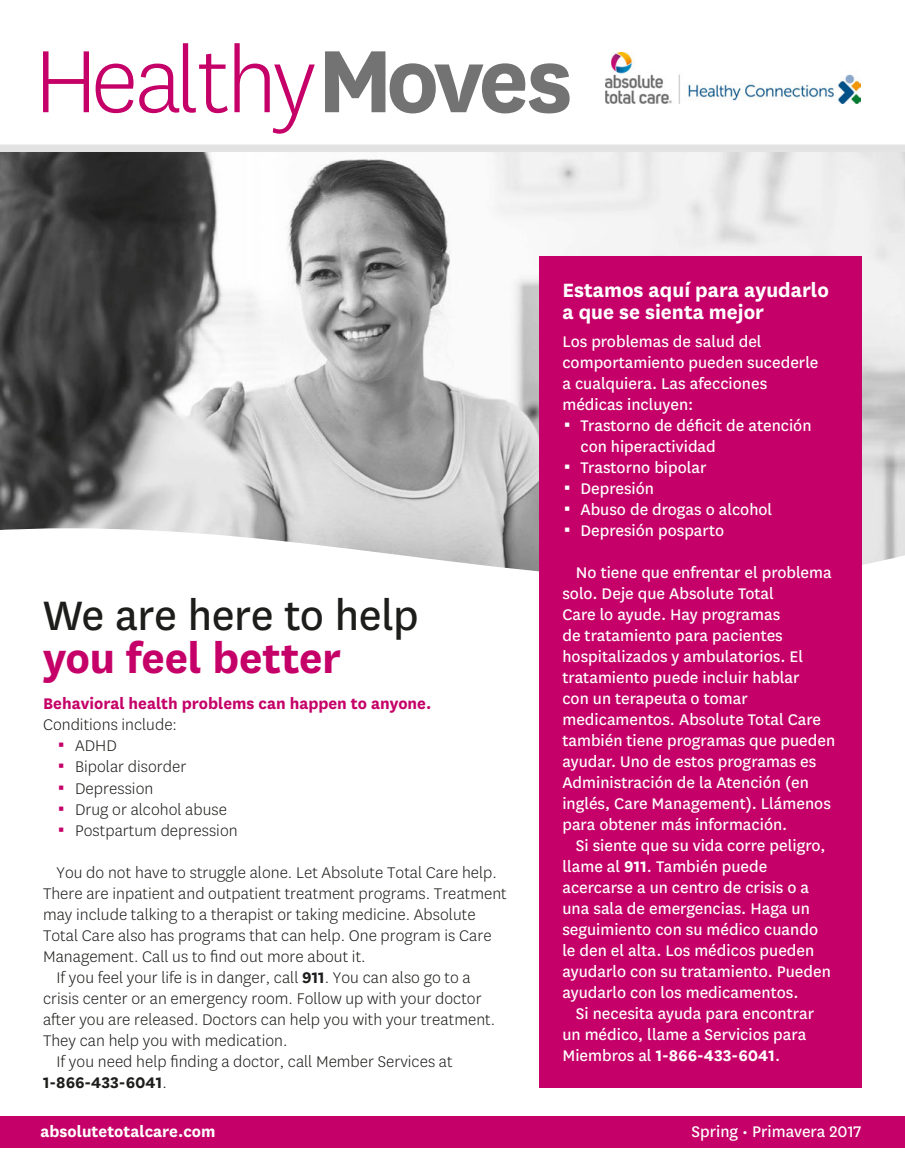
<style>
.page{position:relative;width:905px;height:1175px;background:#fff}
.page>*{position:absolute;margin:0;border:0;box-sizing:border-box;transform-origin:0 0}
.t1{font:48px/43.5px "Centene Sans";letter-spacing:-.01em;color:#1d1d1b}
.t2{font:700 22.5px/22.5px "Centene Sans";color:#fff}
.t3{font:18px/21px "Centene Sans";color:#fff}
.t4{font:300 18px/21px "Centene Sans";color:#1d1d1b}
.t5{font:700 18px/21px "Centene Sans";color:#c50068}
.t6{font:700 18px "Centene Sans";color:#fff}
.s1{font-weight:700;color:#c50068}
.s2{font-weight:300;color:#1d1d1b}
.s3{font-weight:700}
</style>
<div class="page">
<img style="left:0;top:152px;width:905px;height:376px">
<svg style="left:0;top:528px;width:905px;height:135px"></svg>
<div style="left:0;top:1116px;width:905px;height:31px;background:#c50068"></div>
<div style="left:539px;top:256px;width:322px;height:831px;background:#c50068"></div>
<div style="left:0;top:144px;width:905px;height:8px;background:#e3e3e3"></div>
<svg style="left:325px;top:51px;width:244px;height:62px"></svg>
<svg style="left:43px;top:43px;width:272px;height:91px"></svg>
<img style="left:605px;top:52px;width:255px;height:51px">
<h2 class="t1" style="left:43px;top:591px;width:377px">We are here to help <span class="s1">you feel better</span></h2>
<p class="t5" style="left:43px;top:693px;width:390px">Behavioral health problems can happen to anyone.<br><span class="s2">Conditions include:</span></p>
<p class="t4" style="left:75px;top:735px;width:43px">ADHD</p>
<p class="t4" style="left:75px;top:756px;width:113px">Bipolar disorder</p>
<p class="t4" style="left:75px;top:777px;width:80px">Depression</p>
<p class="t4" style="left:75px;top:798px;width:153px">Drug or alcohol abuse</p>
<p class="t4" style="left:75px;top:819px;width:164px">Postpartum depression</p>
<p class="t4" style="left:43px;top:861px;width:465px;text-indent:14px">You do not have to struggle alone. Let Absolute Total Care help.<br>There are inpatient and outpatient treatment programs. Treatment may include talking to a therapist or taking medicine. Absolute Total Care also has programs that can help. One program is Care Management. Call us to find out more about it.</p>
<p class="t4" style="left:43px;top:966px;width:453px;text-indent:14px">If you feel your life is in danger, call <span class="s3">911</span>. You can also go to a crisis center or an emergency room. Follow up with your doctor after you are released. Doctors can help you with your treatment.<br>They can help you with medication.</p>
<p class="t4" style="left:43px;top:1050px;width:411px;text-indent:14px">If you need help finding a doctor, call Member Services at<br><span class="s3">1-866-433-6041</span>.</p>
<h2 class="t2" style="left:562px;top:278px;width:268px">Estamos aquí para ayudarlo a que se sienta mejor</h2>
<p class="t3" style="left:562px;top:330px;width:257px">Los problemas de salud del comportamiento pueden sucederle a cualquiera. Las afecciones médicas incluyen:</p>
<p class="t3" style="left:580px;top:414px;width:233px">Trastorno de déficit de atención con hiperactividad</p>
<p class="t3" style="left:580px;top:456px;width:128px">Trastorno bipolar</p>
<p class="t3" style="left:580px;top:477px;width:75px">Depresión</p>
<p class="t3" style="left:580px;top:498px;width:193px">Abuso de drogas o alcohol</p>
<p class="t3" style="left:580px;top:519px;width:145px">Depresión posparto</p>
<p class="t3" style="left:562px;top:561px;width:274px;text-indent:14px">No tiene que enfrentar el problema solo. Deje que Absolute Total<br>Care lo ayude. Hay programas<br>de tratamiento para pacientes hospitalizados y ambulatorios. El tratamiento puede incluir hablar<br>con un terapeuta o tomar medicamentos. Absolute Total Care también tiene programas que pueden ayudar. Uno de estos programas es<br>Administración de la Atención (en inglés, Care Management). Llámenos para obtener más información.</p>
<p class="t3" style="left:562px;top:834px;width:270px;text-indent:14px">Si siente que su vida corre peligro, llame al <span class="s3">911</span>. También puede acercarse a un centro de crisis o a una sala de emergencias. Haga un seguimiento con su médico cuando le den el alta. Los médicos pueden ayudarlo con su tratamiento. Pueden ayudarlo con los medicamentos.</p>
<p class="t3" style="left:562px;top:1002px;width:253px;text-indent:14px">Si necesita ayuda para encontrar un médico, llame a Servicios para<br>Miembros al <span class="s3">1-866-433-6041</span>.</p>
<p class="t6" style="left:41px;top:1120px;width:176px">absolutetotalcare.com</p>
<p class="t3" style="left:691px;top:1120px;width:171px">Spring • Primavera 2017</p>
</div>
